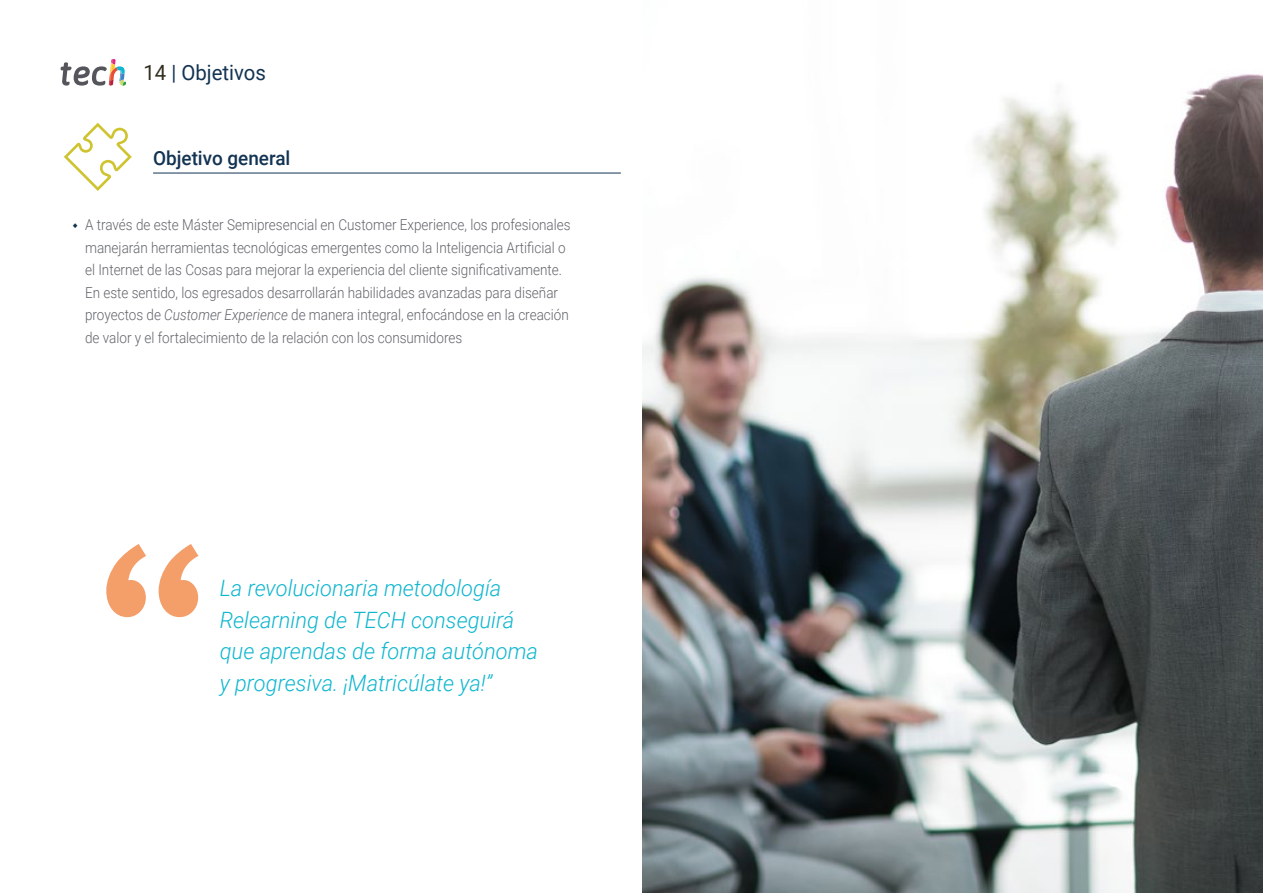
<style>
.page{position:relative;width:1263px;height:893px;background:#fff}
.page>*{position:absolute;margin:0;border:0;box-sizing:border-box;transform-origin:0 0}
.t1{font:italic 300 22.5px/31.5px "Roboto";color:#0fb6cf}
.t2{font:21px "Roboto";color:#123352}
.t3{font:500 19.5px "Roboto";color:#123352}
.t4{font:300 15px/22.5px "Roboto";color:#61646a;scale:.9 1}
.s1{color:#312e20}
.s2{font-style:italic}
</style>
<div class="page">
<svg style="left:61px;top:59px;width:65px;height:27px"></svg>
<hr style="left:153px;top:173px;width:468px;height:1px;background:#123352">
<img style="left:642px;top:74px;width:621px;height:819px">
<svg style="left:106px;top:544px;width:92px;height:73px"></svg>
<svg style="left:64px;top:123px;width:68px;height:68px"></svg>
<h2 class="t2" style="left:144px;top:57px;width:124px"><span class="s1">14</span> | Objetivos</h2>
<h3 class="t3" style="left:153px;top:144px;width:139px">Objetivo general</h3>
<p class="t4" style="left:85px;top:213px;width:541px">A través de este Máster Semipresencial en Customer Experience, los profesionales manejarán herramientas tecnológicas emergentes como la Inteligencia Artificial o el Internet de las Cosas para mejorar la experiencia del cliente significativamente.<br>En este sentido, los egresados desarrollarán habilidades avanzadas para diseñar proyectos de <span class="s2">Customer Experience</span> de manera integral, enfocándose en la creación de valor y el fortalecimiento de la relación con los consumidores</p>
<h1 class="t1" style="left:220px;top:572px;width:320px">La revolucionaria metodología<br>Relearning de TECH conseguirá que aprendas de forma autónoma y progresiva. ¡Matricúlate ya!”</h1>
</div>
